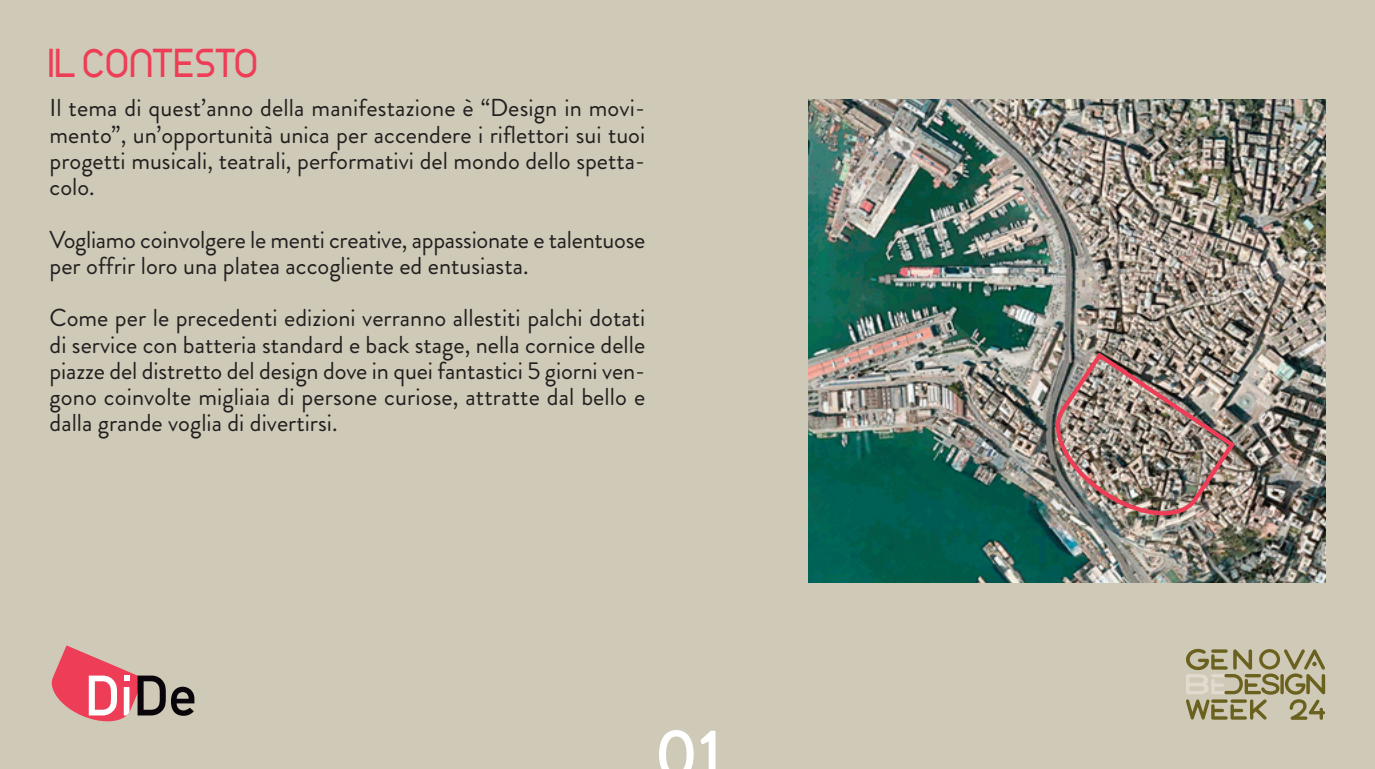
<style>
.page{position:relative;width:1375px;height:769px;background:#fff}
.page>*{position:absolute;margin:0;border:0;box-sizing:border-box;transform-origin:0 0}
.t1{font:500 70px "Brandon Grotesque";color:#fff}
.t2{font:700 38.5px "Time Burner";color:#ee3d56}
.t3{font:24.5px/26.2px "Brandon Grotesque";color:#231f20;text-align:justify}
</style>
<div class="page">
<div style="left:0;top:0;width:1374px;height:769px;background:#cfc9b7"></div>
<svg style="left:52px;top:645px;width:142px;height:76px"></svg>
<svg style="left:1186px;top:649px;width:138px;height:71px"></svg>
<img style="left:808px;top:99px;width:517px;height:483px">
<img style="left:1036px;top:343px;width:214px;height:191px">
<h2 class="t2" style="left:50px;top:41px;width:211px">Il CONTESTO</h2>
<p class="t3" style="left:50px;top:98px;width:597px">Il tema di quest’anno della manifestazione è “Design in movi&shy;mento”, un’opportunità unica per accendere i riflettori sui tuoi progetti musicali, teatrali, performativi del mondo dello spetta&shy;colo.</p>
<p class="t3" style="left:50px;top:230px;width:597px">Vogliamo coinvolgere le menti creative, appassionate e talentuose per offrir loro una platea accogliente ed entusiasta.</p>
<p class="t3" style="left:50px;top:308px;width:597px">Come per le precedenti edizioni verranno allestiti palchi dotati di service con batteria standard e back stage, nella cornice delle piazze del distretto del design dove in quei fantastici 5 giorni ven&shy;gono coinvolte migliaia di persone curiose, attratte dal bello e dalla grande voglia di divertirsi.</p>
<h1 class="t1" style="left:654px;top:729px;width:70px">01</h1>
</div>
